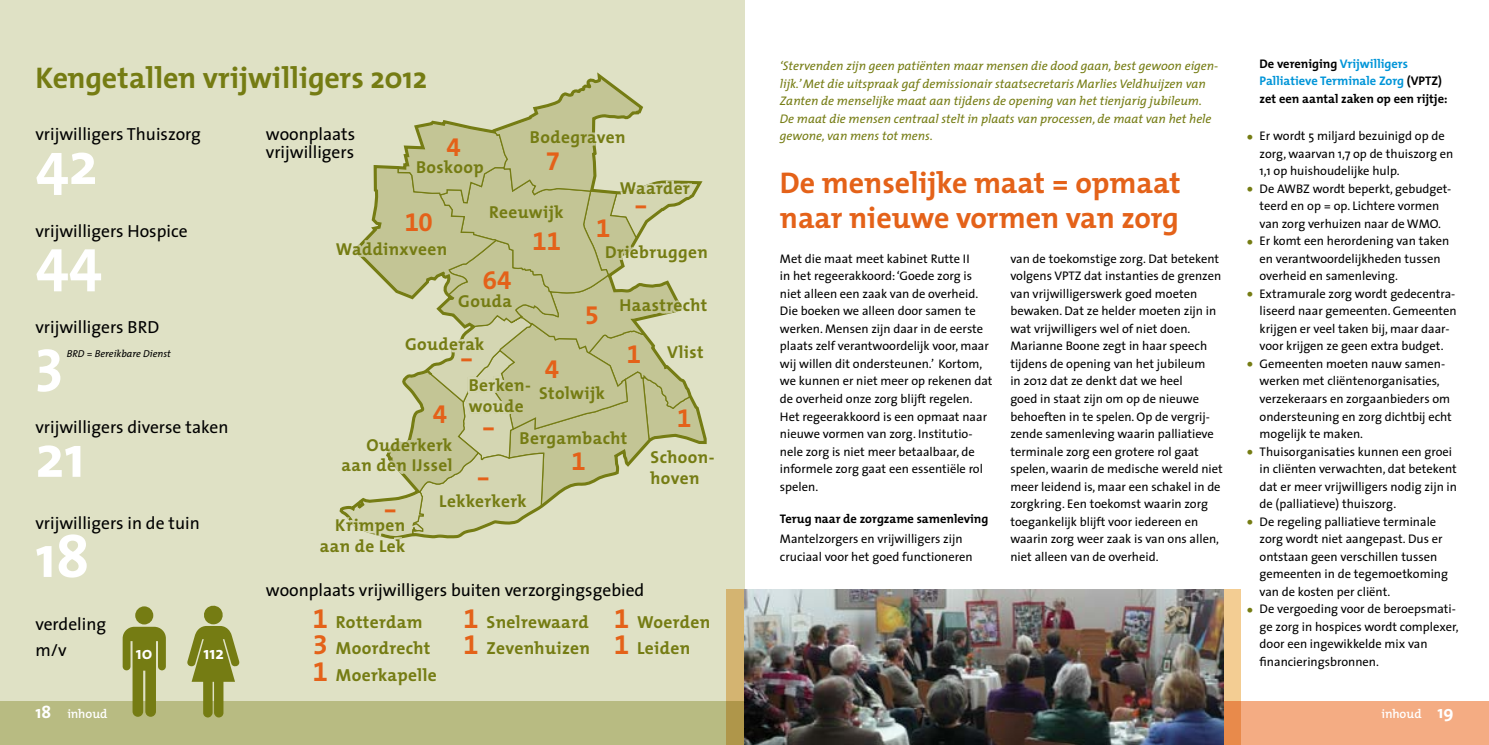
<style>
.page{position:relative;width:1489px;height:745px;background:#fff}
.page>*{position:absolute;margin:0;border:0;box-sizing:border-box;transform-origin:0 0}
.t1{font:700 60px "The Mix";color:#fff}
.t2{font:700 30px/35px "The Mix";color:#e46219}
.t3{font:700 30px "The Mix";color:#757c13}
.t4{font:26px/50px "The Mix Bold Expert";color:#e46119}
.t5{font:17.5px/26.2px "The Sans";color:#000}
.t6{font:700 17.5px/26.2px "The Mix";letter-spacing:.02em;color:#757c13}
.t7{font:700 17.5px "The Mix";color:#fff}
.t8{font:700 17.38px/20.8px "The Mix";letter-spacing:.025em;color:#757c13;text-align:right}
.t9{font:12.5px/17.5px "The Sans";color:#000}
.t10{font:italic 12.5px/17.5px "The Mix";color:#757c13}
.t11{font:700 12.5px/17.5px "The Mix";color:#000}
.t12{font:600 12.5px "The Mix";color:#fff}
.t13{font:italic 10px "The Mix";color:#000}
.s1{font-family:"The Mix Bold Expert";font-weight:400;font-size:27.5px;color:#e46219}
.s2{color:#0095d8}
.s3{font-size:20px;color:#757c13}
.s4{font-weight:700;font-size:17.5px}
</style>
<div class="page">
<div style="left:1209px;top:700px;width:279px;height:44px;background:#f4ac83"></div>
<svg style="left:1222px;top:589px;width:18px;height:155px;background:#deae7a"></svg>
<div style="left:0;top:700px;width:744px;height:44px;background:#b8bb82"></div>
<div style="left:0;top:0;width:744px;height:700px;background:#dfe1c5"></div>
<img style="left:744px;top:589px;width:478px;height:155px">
<svg style="left:339px;top:72px;width:366px;height:466px"></svg>
<div style="left:135px;top:606px;width:18px;height:18px;background:#757c13;border-radius:50%"></div>
<svg style="left:123px;top:626px;width:43px;height:90px"></svg>
<svg style="left:187px;top:605px;width:52px;height:112px"></svg>
<h2 class="t3" style="left:35px;top:52px;width:393px">Kengetallen vrijwilligers 2012</h2>
<h3 class="t5" style="left:35px;top:120px;width:167px">vrijwilligers Thuiszorg</h3>
<h1 class="t1" style="left:35px;top:113px;width:64px">42</h1>
<h3 class="t5" style="left:35px;top:217px;width:154px">vrijwilligers Hospice</h3>
<h1 class="t1" style="left:35px;top:210px;width:68px">44</h1>
<h3 class="t5" style="left:35px;top:313px;width:125px">vrijwilligers BRD</h3>
<h1 class="t1" style="left:35px;top:310px;width:29px">3</h1>
<p class="t13" style="left:67px;top:345px;width:105px">BRD = Bereikbare Dienst</p>
<h3 class="t5" style="left:35px;top:413px;width:194px">vrijwilligers diverse taken</h3>
<h1 class="t1" style="left:35px;top:406px;width:51px">21</h1>
<h3 class="t5" style="left:35px;top:509px;width:166px">vrijwilligers in de tuin</h3>
<h1 class="t1" style="left:35px;top:506px;width:55px">18</h1>
<h3 class="t5" style="left:35px;top:609px;width:72px">verdeling m/v</h3>
<h3 class="t5" style="left:266px;top:125px;width:91px;line-height:17.5px">woonplaats vrijwilligers</h3>
<h3 class="t8" style="left:530px;top:127px;width:97px">Bodegraven</h3>
<h3 class="t4" style="left:446px;top:121px;width:16px">4</h3>
<h3 class="t4" style="left:546px;top:135px;width:16px">7</h3>
<h3 class="t8" style="left:416px;top:156px;width:69px">Boskoop</h3>
<h3 class="t8" style="left:620px;top:178px;width:71px">Waarder</h3>
<h3 class="t8" style="left:489px;top:201px;width:76px">Reeuwijk</h3>
<h3 class="t4" style="left:633px;top:180px;width:16px">-</h3>
<h3 class="t4" style="left:405px;top:196px;width:29px">10</h3>
<h3 class="t4" style="left:596px;top:202px;width:16px">1</h3>
<h3 class="t4" style="left:532px;top:215px;width:30px">11</h3>
<h3 class="t8" style="left:336px;top:238px;width:113px">Waddinxveen</h3>
<h3 class="t8" style="left:605px;top:241px;width:104px">Driebruggen</h3>
<h3 class="t4" style="left:483px;top:254px;width:30px">64</h3>
<h3 class="t8" style="left:458px;top:290px;width:55px">Gouda</h3>
<h3 class="t8" style="left:619px;top:294px;width:89px">Haastrecht</h3>
<h3 class="t4" style="left:584px;top:290px;width:16px">5</h3>
<h3 class="t8" style="left:405px;top:333px;width:81px">Gouderak</h3>
<h3 class="t8" style="left:667px;top:341px;width:38px">Vlist</h3>
<h3 class="t4" style="left:627px;top:328px;width:16px">1</h3>
<h3 class="t4" style="left:459px;top:333px;width:16px">-</h3>
<h3 class="t4" style="left:544px;top:343px;width:16px">4</h3>
<h3 class="t8" style="left:468px;top:374px;width:64px;text-align:left">Berken&shy;woude</h3>
<h3 class="t8" style="left:519px;top:427px;width:109px">Bergambacht</h3>
<h3 class="t8" style="left:539px;top:382px;width:67px">Stolwijk</h3>
<h3 class="t4" style="left:432px;top:388px;width:16px">4</h3>
<h3 class="t4" style="left:677px;top:392px;width:16px">1</h3>
<h3 class="t4" style="left:476px;top:401px;width:21px">- -</h3>
<h3 class="t8" style="left:341px;top:433px;width:112px">Ouderkerk aan den IJssel</h3>
<h3 class="t8" style="left:650px;top:446px;width:66px;text-align:left">Schoon&shy;hoven</h3>
<h3 class="t4" style="left:571px;top:435px;width:16px">1</h3>
<h3 class="t8" style="left:439px;top:489px;width:89px">Lekkerkerk</h3>
<h3 class="t4" style="left:383px;top:483px;width:16px">-</h3>
<h3 class="t8" style="left:320px;top:514px;width:87px">Krimpen aan de Lek</h3>
<h3 class="t5" style="left:266px;top:575px;width:380px">woonplaats vrijwilligers buiten verzorgingsgebied</h3>
<h3 class="t6" style="left:313px;top:608px;width:126px"><span class="s1">1</span> Rotterdam<br><span class="s1">3</span> Moordrecht<br><span class="s1">1</span> Moerkapelle</h3>
<h3 class="t6" style="left:463px;top:608px;width:128px"><span class="s1">1</span> Snelrewaard<br><span class="s1">1</span> Zevenhuizen</h3>
<h3 class="t6" style="left:614px;top:608px;width:98px"><span class="s1">1</span> Woerden<br><span class="s1">1</span> Leiden</h3>
<h3 class="t7" style="left:136px;top:638px;width:18px">10</h3>
<h3 class="t7" style="left:203px;top:638px;width:22px">112</h3>
<p class="t10" style="left:780px;top:57px;width:440px">‘Stervenden zijn geen patiënten maar mensen die dood gaan, best gewoon eigen&shy;lijk.’ Met die uitspraak gaf demissionair staatsecretaris Marlies Veldhuijzen van Zanten de menselijke maat aan tijdens de opening van het tienjarig jubileum.<br>De maat die mensen centraal stelt in plaats van processen, de maat van het hele gewone, van mens tot mens.</p>
<h2 class="t2" style="left:780px;top:164px;width:402px">De menselijke maat = opmaat naar nieuwe vormen van zorg</h2>
<p class="t9" style="left:780px;top:249px;width:214px">Met die maat meet kabinet Rutte II<br>in het regeerakkoord: ‘Goede zorg is niet alleen een zaak van de overheid.<br>Die boeken we alleen door samen te werken. Mensen zijn daar in de eerste plaats zelf verantwoordelijk voor, maar wij willen dit ondersteunen.’ Kortom, we kunnen er niet meer op rekenen dat de overheid onze zorg blijft regelen.<br>Het regeerakkoord is een opmaat naar nieuwe vormen van zorg. Institutio&shy;nele zorg is niet meer betaalbaar, de informele zorg gaat een essentiële rol spelen.</p>
<p class="t11" style="left:780px;top:509px;width:210px">Terug naar de zorgzame samenleving</p>
<p class="t9" style="left:780px;top:529px;width:194px">Mantelzorgers en vrijwilligers zijn cruciaal voor het goed functioneren</p>
<p class="t9" style="left:1010px;top:249px;width:214px">van de toekomstige zorg. Dat betekent volgens VPTZ dat instanties de grenzen van vrijwilligerswerk goed moeten bewaken. Dat ze helder moeten zijn in wat vrijwilligers wel of niet doen.<br>Marianne Boone zegt in haar speech tijdens de opening van het jubileum<br>in 2012 dat ze denkt dat we heel<br>goed in staat zijn om op de nieuwe behoeften in te spelen. Op de vergrij&shy;zende samenleving waarin palliatieve terminale zorg een grotere rol gaat spelen, waarin de medische wereld niet meer leidend is, maar een schakel in de zorgkring. Een toekomst waarin zorg toegankelijk blijft voor iedereen en waarin zorg weer zaak is van ons allen, niet alleen van de overheid.</p>
<p class="t11" style="left:1259px;top:54px;width:189px">De vereniging <span class="s2">Vrijwilligers<br>Palliatieve Terminale Zorg</span> (VPTZ) zet een aantal zaken op een rijtje:</p>
<p class="t9" style="left:1259px;top:127px;width:195px;text-indent:-14px"><span class="s3">•</span> Er wordt 5 miljard bezuinigd op de zorg, waarvan 1,7 op de thuiszorg en<br>1,1 op huishoudelijke hulp.</p>
<p class="t9" style="left:1245px;top:179px;width:207px;text-align:center"><span class="s3">•</span> De AWBZ wordt beperkt, gebudget&shy;teerd en op = op. Lichtere vormen<br>van zorg verhuizen naar de WMO.</p>
<p class="t9" style="left:1259px;top:232px;width:191px;text-indent:-14px"><span class="s3">•</span> Er komt een herordening van taken en verantwoordelijkheden tussen overheid en samenleving.</p>
<p class="t9" style="left:1259px;top:284px;width:198px;text-indent:-14px"><span class="s3">•</span> Extramurale zorg wordt gedecentra&shy;liseerd naar gemeenten. Gemeenten krijgen er veel taken bij, maar daar&shy;voor krijgen ze geen extra budget.</p>
<p class="t9" style="left:1259px;top:354px;width:194px;text-indent:-14px"><span class="s3">•</span> Gemeenten moeten nauw samen&shy;werken met cliëntenorganisaties, verzekeraars en zorgaanbieders om ondersteuning en zorg dichtbij echt mogelijk te maken.</p>
<p class="t9" style="left:1259px;top:442px;width:199px;text-indent:-14px"><span class="s3">•</span> Thuisorganisaties kunnen een groei in cliënten verwachten, dat betekent dat er meer vrijwilligers nodig zijn in de (palliatieve) thuiszorg.</p>
<p class="t9" style="left:1259px;top:512px;width:190px;text-indent:-14px"><span class="s3">•</span> De regeling palliatieve terminale zorg wordt niet aangepast. Dus er ontstaan geen verschillen tussen gemeenten in de tegemoetkoming van de kosten per cliënt.</p>
<p class="t9" style="left:1259px;top:599px;width:200px;text-indent:-14px"><span class="s3">•</span> De vergoeding voor de beroepsmati&shy;ge zorg in hospices wordt complexer, door een ingewikkelde mix van financieringsbronnen.</p>
<p class="t12" style="left:35px;top:703px;width:74px"><span class="s4">18</span> inhoud</p>
<p class="t12" style="left:1381px;top:703px;width:74px">inhoud <span class="s4">19</span></p>
</div>
